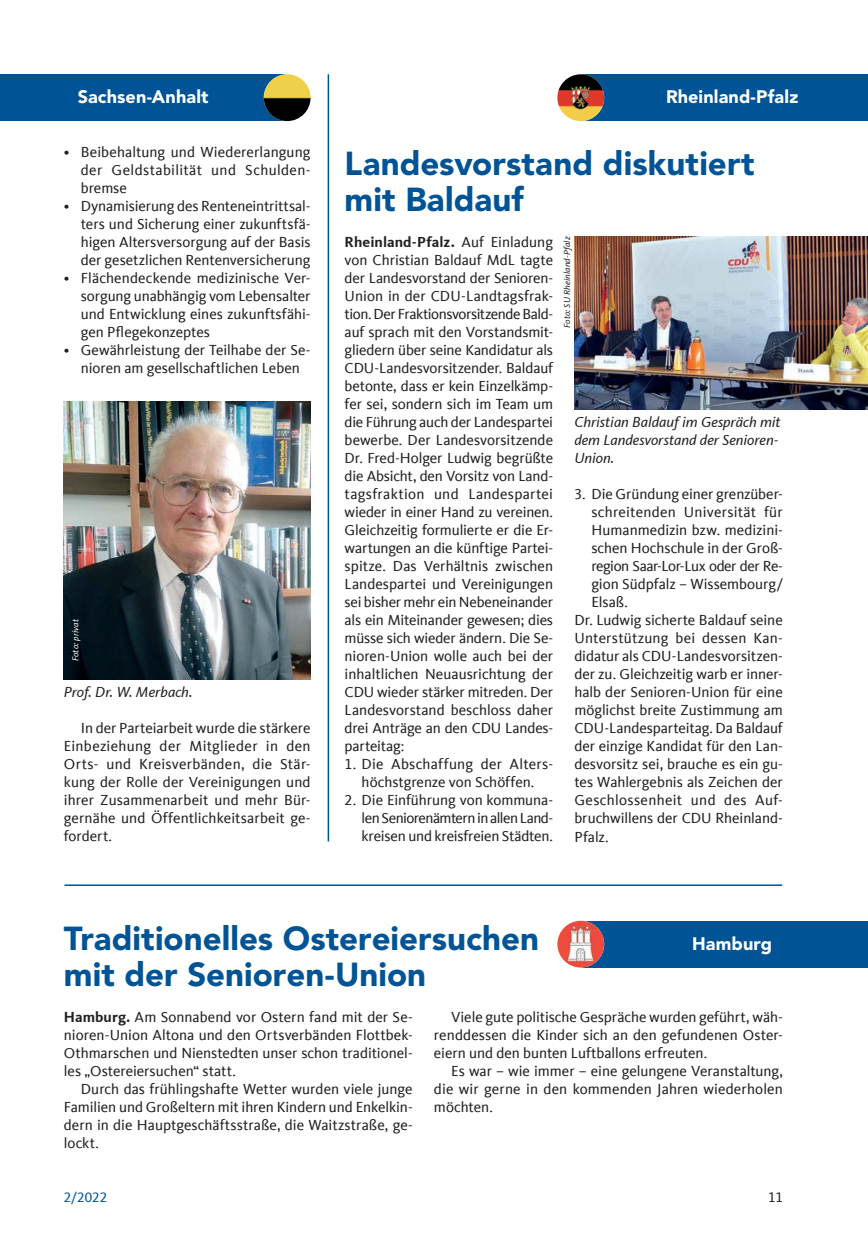
<style>
.page{position:relative;width:868px;height:1238px;background:#fff}
.page>*{position:absolute;margin:0;border:0;box-sizing:border-box;transform-origin:0 0}
.t1{font:900 33px/36px "Avenir";color:#005495}
.t2{font:900 18px "Avenir";letter-spacing:.005em;color:#fff}
.t3{font:15px/18px "CDU Kievit Tab";color:#231f20;text-align:justify}
.t4{font:italic 15px/18px "CDU Kievit Tab";letter-spacing:-.005em;color:#231f20}
.t5{font:15px "CDU Kievit Tab";letter-spacing:-.03em;color:#231f20}
.t6{font:15px "CDU Kievit Tab";letter-spacing:.02em;color:#231f20}
.t7{font:14.25px "CDU Kievit Tab";color:#005495}
.t8{font:14.25px "CDU Kievit Tab";color:#231f20}
.t9{font:italic 9px "CDU Kievit Tab";letter-spacing:.01em;color:#231f20}
.t10{font:italic 9px "CDU Kievit Tab";letter-spacing:.01em;color:#fff}
.s1{font-weight:700}
</style>
<div class="page">
<div style="left:582px;top:74px;width:285px;height:47px;background:#005495"></div>
<img style="left:557px;top:74px;width:47px;height:47px;border-radius:23px">
<img style="left:574px;top:236px;width:293px;height:173px">
<img style="left:64px;top:401px;width:246px;height:278px">
<div style="left:0;top:74px;width:286px;height:47px;background:#005495"></div>
<img style="left:264px;top:74px;width:46px;height:47px;border-radius:23px">
<hr style="left:327px;top:74px;width:2px;height:767px;background:#005495">
<hr style="left:65px;top:884px;width:717px;height:1px;background:#005495">
<div style="left:582px;top:920px;width:285px;height:47px;background:#005495"></div>
<img style="left:557px;top:920px;width:47px;height:47px;border-radius:23px">
<p class="t2" style="left:78px;top:86px;width:132px">Sachsen-Anhalt</p>
<p class="t3" style="left:81px;top:143px;width:231px;text-indent:-17px">• Beibehaltung und Wiedererlangung der Geldstabilität und Schulden&shy;bremse</p>
<p class="t3" style="left:81px;top:197px;width:231px;text-indent:-17px">• Dynamisierung des Renteneintrittsal&shy;ters und Sicherung einer zukunftsfä&shy;higen Altersversorgung auf der Basis der gesetzlichen Rentenversicherung</p>
<p class="t3" style="left:81px;top:269px;width:231px;text-indent:-17px">• Flächendeckende medizinische Ver&shy;sorgung unabhängig vom Lebensalter und Entwicklung eines zukunftsfähi&shy;gen Pflegekonzeptes</p>
<p class="t3" style="left:64px;top:341px;width:248px;text-align:center">• Gewährleistung der Teilhabe der Se&shy;nioren am gesellschaftlichen Leben</p>
<p class="t10" style="left:70px;top:661px;width:44px;rotate:-90deg">Foto: privat</p>
<p class="t4" style="left:64px;top:683px;width:130px">Prof. Dr. W. Merbach.</p>
<p class="t3" style="left:64px;top:719px;width:248px;text-indent:17px">In der Parteiarbeit wurde die stärkere Einbeziehung der Mitglieder in den Orts- und Kreisverbänden, die Stär&shy;kung der Rolle der Vereinigungen und ihrer Zusammenarbeit und mehr Bür&shy;gernähe und Öffentlichkeitsarbeit ge&shy;fordert.</p>
<p class="t2" style="left:666px;top:86px;width:134px">Rheinland-Pfalz</p>
<h1 class="t1" style="left:344px;top:145px;width:411px">Landesvorstand diskutiert mit Baldauf</h1>
<p class="t3" style="left:344px;top:233px;width:210px"><span class="s1">Rheinland-Pfalz.</span> Auf Einladung von Christian Baldauf MdL tagte der Landesvorstand der Senioren-Union in der CDU-Landtagsfrak&shy;tion. Der Fraktionsvorsitzende Bald&shy;auf sprach mit den Vorstandsmit&shy;gliedern über seine Kandidatur als CDU-Landesvorsitzender. Baldauf betonte, dass er kein Einzelkämp&shy;fer sei, sondern sich im Team um die Führung auch der Landespartei bewerbe. Der Landesvorsitzende Dr. Fred-Holger Ludwig begrüßte die Absicht, den Vorsitz von Land&shy;tagsfraktion und Landespartei wieder in einer Hand zu vereinen.<br>Gleichzeitig formulierte er die Er&shy;wartungen an die künftige Partei&shy;spitze. Das Verhältnis zwischen Landespartei und Vereinigungen sei bisher mehr ein Nebeneinander als ein Miteinander gewesen; dies müsse sich wieder ändern. Die Se&shy;nioren-Union wolle auch bei der inhaltlichen Neuausrichtung der CDU wieder stärker mitreden. Der Landesvorstand beschloss daher drei Anträge an den CDU Landes&shy;parteitag:</p>
<p class="t3" style="left:344px;top:755px;width:210px;text-align:center">1. Die Abschaffung der Alters&shy;höchstgrenze von Schöffen.</p>
<p class="t3" style="left:361px;top:791px;width:193px;text-indent:-17px">2. Die Einführung von kommuna&shy;len Seniorenämtern in allen Land&shy;kreisen und kreisfreien Städten.</p>
<p class="t9" style="left:561px;top:328px;width:93px;rotate:-90deg">Foto: SU Rheinland-Pfalz</p>
<p class="t4" style="left:574px;top:413px;width:208px">Christian Baldauf im Gespräch mit dem Landesvorstand der Senioren-<br>Union.</p>
<p class="t3" style="left:574px;top:485px;width:210px">3. Die Gründung einer grenzüber-</p>
<p class="t3" style="left:591px;top:503px;width:193px">schreitenden Universität für</p>
<p class="t3" style="left:591px;top:521px;width:193px">Humanmedizin bzw. medizini-</p>
<p class="t3" style="left:591px;top:539px;width:193px">schen Hochschule in der Groß-</p>
<p class="t5" style="left:591px;top:558px;width:193px">region Saar-Lor-Lux oder der Re-</p>
<p class="t3" style="left:591px;top:575px;width:193px">gion Südpfalz – Wissembourg/</p>
<p class="t3" style="left:591px;top:593px;width:38px">Elsaß.</p>
<p class="t3" style="left:574px;top:611px;width:210px">Dr. Ludwig sicherte Baldauf seine</p>
<p class="t3" style="left:574px;top:629px;width:208px">Unterstützung bei dessen Kan-</p>
<p class="t3" style="left:574px;top:647px;width:210px">didatur als CDU-Landesvorsitzen-</p>
<p class="t3" style="left:574px;top:665px;width:210px">der zu. Gleichzeitig warb er inner-</p>
<p class="t3" style="left:574px;top:683px;width:210px">halb der Senioren-Union für eine</p>
<p class="t3" style="left:574px;top:701px;width:210px">möglichst breite Zustimmung am</p>
<p class="t3" style="left:574px;top:719px;width:210px">CDU-Landesparteitag. Da Baldauf</p>
<p class="t3" style="left:574px;top:737px;width:210px">der einzige Kandidat für den Lan-</p>
<p class="t3" style="left:574px;top:755px;width:210px">desvorsitz sei, brauche es ein gu-</p>
<p class="t3" style="left:574px;top:773px;width:210px">tes Wahlergebnis als Zeichen der</p>
<p class="t6" style="left:574px;top:792px;width:210px">Geschlossenheit und des Auf-</p>
<p class="t3" style="left:574px;top:809px;width:210px">bruchwillens der CDU Rheinland-</p>
<p class="t3" style="left:574px;top:827px;width:36px">Pfalz.</p>
<h1 class="t1" style="left:64px;top:919px;width:477px">Traditionelles Ostereiersuchen mit der Senioren-Union</h1>
<p class="t2" style="left:692px;top:932px;width:82px">Hamburg</p>
<p class="t3" style="left:64px;top:1007px;width:350px"><span class="s1">Hamburg.</span> Am Sonnabend vor Ostern fand mit der Se&shy;nioren-Union Altona und den Ortsverbänden Flottbek-Othmarschen und Nienstedten unser schon traditionel&shy;les „Ostereiersuchen“ statt.</p>
<p class="t3" style="left:64px;top:1079px;width:350px;text-indent:17px">Durch das frühlingshafte Wetter wurden viele junge Familien und Großeltern mit ihren Kindern und Enkelkin&shy;dern in die Hauptgeschäftsstraße, die Waitzstraße, ge&shy;lockt.</p>
<p class="t3" style="left:434px;top:1007px;width:350px;text-indent:17px">Viele gute politische Gespräche wurden geführt, wäh&shy;renddessen die Kinder sich an den gefundenen Oster&shy;eiern und den bunten Luftballons erfreuten.</p>
<p class="t3" style="left:434px;top:1061px;width:350px;text-indent:17px">Es war – wie immer – eine gelungene Veranstaltung, die wir gerne in den kommenden Jahren wiederholen möchten.</p>
<p class="t7" style="left:64px;top:1188px;width:45px">2/2022</p>
<p class="t8" style="left:768px;top:1188px;width:16px">11</p>
</div>
